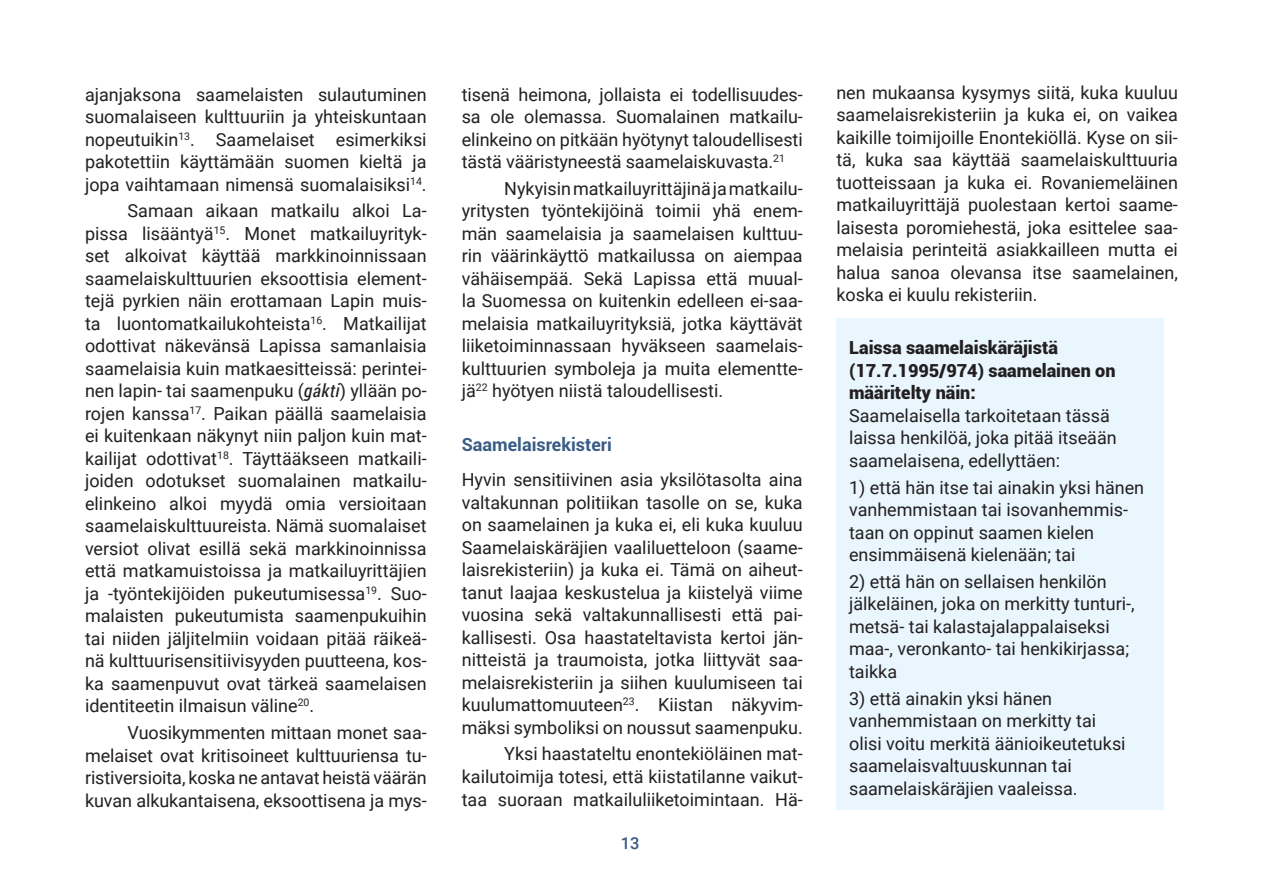
<style>
.page{position:relative;width:1263px;height:893px;background:#fff}
.page>*{position:absolute;margin:0;border:0;box-sizing:border-box;transform-origin:0 0}
.leipis_tavutettu_tas{font:18px/22.5px "Roboto Regular 2";color:#231f20;text-align:justify}
.leipis_ei_sisennys_t{font:18px/22.5px "Roboto Regular 2";color:#231f20}
.leipis_ei_sisennys_t-2{font:900 18px/22.5px "Roboto";color:#231f20}
.Väliotsikko{font:700 18px "Roboto";color:#385c85}
.t1{font:500 16.5px "Roboto";color:#385c85}
.s1{font-family:"Roboto"}
.s2{font-family:"Roboto Condensed";font-style:italic}
</style>
<div class="page">
<div style="left:836px;top:318px;width:328px;height:492px;background:#e9f6fe"></div>
<p class="leipis_tavutettu_tas" style="left:85px;top:82px;width:343px"><span class="s1">ajanjaksona saamelaisten sulautuminen </span>suomalaiseen kulttuuriin ja yhteiskuntaan <span class="s1">nopeutuikin</span><sup>13</sup><span class="s1">. Saamelaiset esimerkiksi </span>pakotettiin käyttämään suomen kieltä ja jopa vaihtamaan nimensä suomalaisiksi<sup>14</sup><span class="s1">.</span></p>
<p class="leipis_tavutettu_tas" style="left:85px;top:199px;width:343px;text-indent:43px"><span class="s1">Samaan aikaan matkailu alkoi La&shy;</span>pissa lisääntyä<sup>15</sup>. Monet matkailuyrityk&shy;set alkoivat käyttää markkinoinnissaan <span class="s1">saamelaiskulttuurien eksoottisia element&shy;</span>tejä pyrkien näin erottamaan Lapin muis&shy;<span class="s1">ta luontomatkailukohteista</span><sup>16</sup><span class="s1">. Matkailijat </span>odottivat näkevänsä Lapissa samanlaisia saamelaisia kuin matkaesitteissä: perintei&shy;<span class="s1">nen lapin- tai saamenpuku (</span><span class="s2">gákti</span>) yllään po&shy;<span class="s1">rojen kanssa</span><sup>17</sup>. Paikan päällä saamelaisia ei kuitenkaan näkynyt niin paljon kuin mat&shy;<span class="s1">kailijat odottivat</span><sup>18</sup>. Täyttääkseen matkaili&shy;<span class="s1">joiden odotukset suomalainen matkailu&shy;</span>elinkeino alkoi myydä omia versioitaan saamelaiskulttuureista. Nämä suomalaiset versiot olivat esillä sekä markkinoinnissa että matkamuistoissa ja matkailuyrittäjien ja -työntekijöiden pukeutumisessa<sup>19</sup><span class="s1">. Suo&shy;malaisten pukeutumista saamenpukuihin </span>tai niiden jäljitelmiin voidaan pitää räikeä&shy;nä kulttuurisensitiivisyyden puutteena, kos&shy;ka saamenpuvut ovat tärkeä saamelaisen identiteetin ilmaisun väline<sup>20</sup><span class="s1">.</span></p>
<p class="leipis_tavutettu_tas" style="left:85px;top:721px;width:343px;text-indent:43px">Vuosikymmenten mittaan monet saa&shy;<span class="s1">melaiset ovat kritisoineet kulttuuriensa tu&shy;</span>ristiversioita, koska ne antavat heistä väärän kuvan alkukantaisena, eksoottisena ja mys<span class="s1">-</span></p>
<p class="leipis_tavutettu_tas" style="left:462px;top:82px;width:343px">tisenä heimona, jollaista ei todellisuudes&shy;<span class="s1">sa ole olemassa. Suomalainen matkailu&shy;</span>elinkeino on pitkään hyötynyt taloudellisesti tästä vääristyneestä saamelaiskuvasta.<sup>21</sup></p>
<p class="leipis_tavutettu_tas" style="left:462px;top:177px;width:342px;text-indent:43px">Nykyisin matkailuyrittäjinä ja matkailu&shy;yritysten työntekijöinä toimii yhä enem&shy;män saamelaisia ja saamelaisen kulttuu&shy;rin väärinkäyttö matkailussa on aiempaa vähäisempää. Sekä Lapissa että muual&shy;<span class="s1">la Suomessa on kuitenkin edelleen ei-saa&shy;</span>melaisia matkailuyrityksiä, jotka käyttävät liiketoiminnassaan hyväkseen saamelais&shy;kulttuurien symboleja ja muita elementte&shy;jä<sup>22</sup> hyötyen niistä taloudellisesti.</p>
<p class="Väliotsikko" style="left:462px;top:432px;width:152px">Saamelaisrekisteri</p>
<p class="leipis_ei_sisennys_t" style="left:462px;top:468px;width:343px;text-align:justify">Hyvin sensitiivinen asia yksilötasolta aina valtakunnan politiikan tasolle on se, kuka on saamelainen ja kuka ei, <span class="s1">eli kuka kuuluu </span>Saamelaiskäräjien vaaliluetteloon (saame&shy;laisrekisteriin) ja kuka ei. Tämä on aiheut&shy;tanut laajaa keskustelua ja kiistelyä viime vuosina sekä valtakunnallisesti että pai&shy;kallisesti. Osa haastateltavista kertoi jän&shy;nitteistä ja traumoista, jotka liittyvät saa&shy;<span class="s1">melaisrekisteriin ja siihen kuulumiseen tai kuulumattomuuteen</span><sup>23</sup>. Kiistan näkyvim&shy;mäksi symboliksi on noussut saamenpuku.</p>
<p class="leipis_tavutettu_tas" style="left:462px;top:742px;width:342px;text-indent:43px">Yksi haastateltu enontekiöläinen mat&shy;kailutoimija totesi, että kiistatilanne vaikut&shy;taa suoraan matkailuliiketoimintaan. Hä<span class="s1">-</span></p>
<p class="t1" style="left:621px;top:831px;width:20px">13</p>
<p class="leipis_tavutettu_tas" style="left:836px;top:80px;width:343px">nen mukaansa kysymys siitä, kuka kuuluu saamelaisrekisteriin ja kuka ei, on vaikea kaikille toimijoille Enontekiöllä. Kyse on sii&shy;tä, kuka saa käyttää saamelaiskulttuuria tuotteissaan ja kuka ei. Rovaniemeläinen matkailuyrittäjä puolestaan kertoi saame&shy;laisesta poromiehestä, joka esittelee saa&shy;melaisia perinteitä asiakkailleen mutta ei halua sanoa olevansa itse saamelainen, <span class="s1">koska ei kuulu rekisteriin.</span></p>
<p class="leipis_ei_sisennys_t-2" style="left:849px;top:336px;width:268px">Laissa saamelaiskäräjistä (17.7.1995/974) saamelainen on määritelty näin:</p>
<p class="leipis_ei_sisennys_t" style="left:849px;top:403px;width:269px">Saamelaisella tarkoitetaan tässä laissa henkilöä, joka pitää itseään saamelaisena, edellyttäen:</p>
<p class="leipis_ei_sisennys_t" style="left:849px;top:475px;width:297px">1) että hän itse tai ainakin yksi hänen <span class="s1">vanhemmistaan tai isovanhemmis&shy;taan on oppinut saamen kielen </span>ensimmäisenä kielenään; tai</p>
<p class="leipis_ei_sisennys_t" style="left:849px;top:569px;width:287px">2) että hän on sellaisen henkilön jälkeläinen, joka on merkitty tunturi-, metsä- tai kalastajalappalaiseksi maa-, veronkanto- tai henkikirjassa; <span class="s1">taikka</span></p>
<p class="leipis_ei_sisennys_t" style="left:849px;top:686px;width:278px">3) että ainakin yksi hänen vanhemmistaan on merkitty tai olisi voitu merkitä äänioikeutetuksi <span class="s1">saamelaisvaltuuskunnan tai </span>saamelaiskäräjien vaaleissa.</p>
</div>
